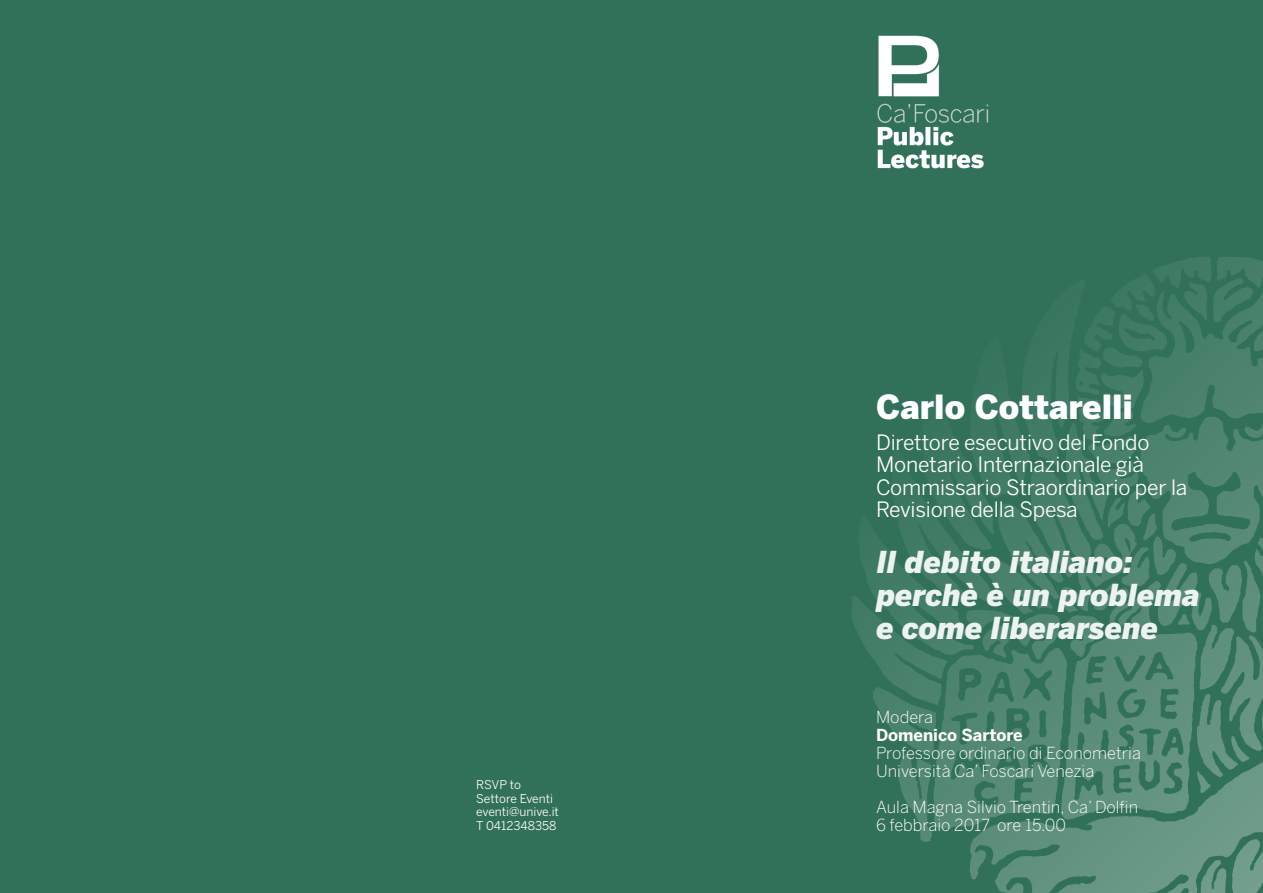
<style>
.page{position:relative;width:1263px;height:893px;background:#327159}
.page>*{position:absolute;margin:0;border:0;box-sizing:border-box;transform-origin:0 0}
.t1{font:900 33px "Benton Sans";color:#fff}
.t2{font:italic 900 30px/33px "Benton Sans";color:#edf3f0}
.t3{font:21px/22.5px "Benton Sans";letter-spacing:-.01em;color:#fff}
.t4{font:300 16.5px/18px "Benton Sans";color:#fff}
.t5{font:700 16.5px "Benton Sans";color:#fff}
.t6{font:12px/13.5px "Benton Sans";color:#fff}
</style>
<div class="page">
<img style="left:852px;top:257px;width:411px;height:636px">
<img style="left:877px;top:35px;width:112px;height:134px">
<p class="t6" style="left:476px;top:778px;width:84px">RSVP to<br>Settore Eventi eventi@unive.it<br>T 0412348358</p>
<h1 class="t1" style="left:876px;top:387px;width:258px">Carlo Cottarelli</h1>
<p class="t3" style="left:876px;top:430px;width:313px">Direttore esecutivo del Fondo<br>Monetario Internazionale già<br>Commissario Straordinario per la<br>Revisione della Spesa</p>
<h2 class="t2" style="left:876px;top:545px;width:325px">Il debito italiano: perchè è un problema e come liberarsene</h2>
<p class="t4" style="left:876px;top:708px;width:59px">Modera</p>
<p class="t5" style="left:876px;top:725px;width:148px">Domenico Sartore</p>
<p class="t4" style="left:876px;top:744px;width:266px">Professore ordinario di Econometria<br>Università Ca’ Foscari Venezia</p>
<p class="t4" style="left:876px;top:798px;width:264px">Aula Magna Silvio Trentin, Ca’ Dolfin<br>6 febbraio 2017 ore 15.00</p>
</div>
